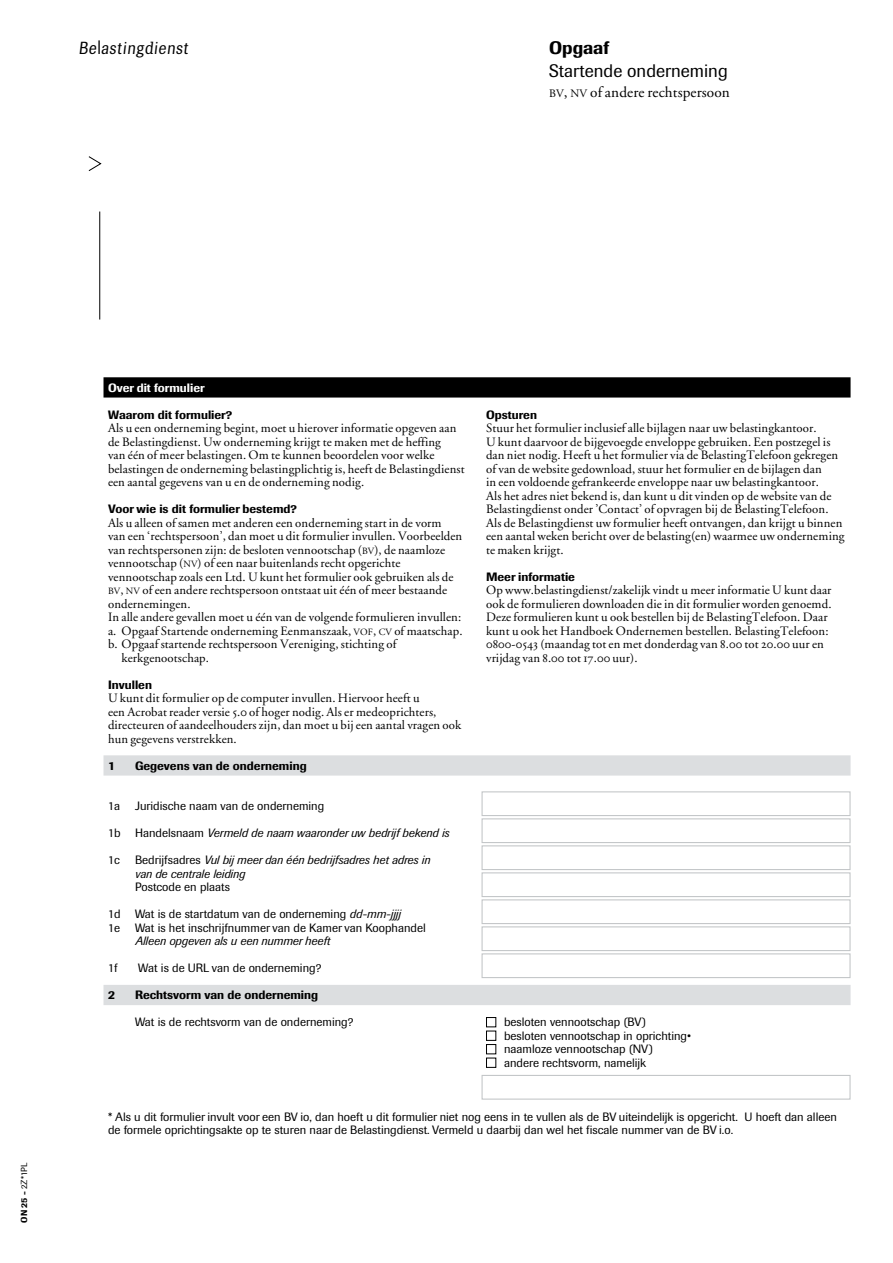
<style>
.page{position:relative;width:893px;height:1263px;background:#fff}
.page>*{position:absolute;margin:0;border:0;box-sizing:border-box;transform-origin:0 0}
.t1{font:18px "Imago BQ";color:#000}
.t2{font:500 18px "Imago BQ";color:#000}
.t3{font:17.4px "Belastingdienst";color:#000}
.t4{font:15.15px "BD Garamond";color:#000}
.t5{font:12.75px/13.5px "BD Garamond";color:#000}
.t6{font:12px/13.5px "Imago BQ";color:#000}
.t7{font:italic 12px/13.5px "Imago BQ";color:#000}
.t8{font:500 12px "Imago BQ";color:#000}
.t9{font:500 12px "Imago BQ";color:#fff}
.t10{font:8.7px "Imago BQ";color:#000}
.s1{font-size:11.4px}
.s2{font-weight:500}
.s3{font-size:9.6px}
.s4{font-style:normal}
.s5{font-style:italic}
</style>
<div class="page">
<div style="left:104px;top:377px;width:746px;height:20px;background:#000"></div>
<div style="left:104px;top:755px;width:746px;height:20px;background:#dcdee0"></div>
<div style="left:104px;top:985px;width:746px;height:20px;background:#dcdee0"></div>
<div style="left:481px;top:791px;width:370px;height:25px;border:1px solid #c2c5c7"></div>
<div style="left:481px;top:818px;width:370px;height:25px;border:1px solid #c2c5c7"></div>
<div style="left:481px;top:845px;width:370px;height:25px;border:1px solid #c2c5c7"></div>
<div style="left:481px;top:872px;width:370px;height:25px;border:1px solid #c2c5c7"></div>
<div style="left:481px;top:899px;width:370px;height:25px;border:1px solid #c2c5c7"></div>
<div style="left:481px;top:926px;width:370px;height:25px;border:1px solid #c2c5c7"></div>
<div style="left:481px;top:953px;width:370px;height:25px;border:1px solid #c2c5c7"></div>
<div style="left:486px;top:1017px;width:10px;height:10px;border:1px solid #000"></div>
<div style="left:486px;top:1031px;width:10px;height:10px;border:1px solid #000"></div>
<div style="left:486px;top:1044px;width:10px;height:10px;border:1px solid #000"></div>
<div style="left:486px;top:1058px;width:10px;height:10px;border:1px solid #000"></div>
<div style="left:481px;top:1075px;width:370px;height:25px;border:1px solid #c2c5c7"></div>
<svg style="left:88px;top:156px;width:14px;height:15px"></svg>
<hr style="left:99px;top:211px;width:1px;height:108px;background:#000">
<h2 class="t3" style="left:80px;top:37px;width:110px">12345</h2>
<h1 class="t2" style="left:549px;top:37px;width:61px">Opgaaf</h1>
<h1 class="t1" style="left:549px;top:60px;width:180px">Startende onderneming</h1>
<p class="t4" style="left:549px;top:84px;width:183px"><span class="s1">bv</span>, <span class="s1">nv</span> of andere rechtspersoon</p>
<p class="t10" style="left:19px;top:1223px;width:61px;rotate:-90deg"><span class="s2">ON 25 -</span> 2Z*1 PL</p>
<p class="t9" style="left:108px;top:380px;width:98px">Over dit formulier</p>
<p class="t8" style="left:108px;top:407px;width:126px">Waarom dit formulier?</p>
<p class="t5" style="left:108px;top:422px;width:358px">Als u een onderneming begint, moet u hierover informatie opgeven aan de Belastingdienst. Uw onderneming krijgt te maken met de heffing<br>van één of meer belastingen. Om te kunnen beoordelen voor welke belastingen de onderneming belastingplichtig is, heeft de Belastingdienst een aantal gegevens van u en de onderneming nodig.</p>
<p class="t8" style="left:108px;top:502px;width:191px">Voor wie is dit formulier bestemd?</p>
<p class="t5" style="left:108px;top:516px;width:335px">Als u alleen of samen met anderen een onderneming start in de vorm</p>
<p class="t5" style="left:108px;top:530px;width:356px">van een ‘rechtspersoon’, dan moet u dit formulier invullen. Voorbeelden</p>
<p class="t5" style="left:108px;top:543px;width:339px">van rechtspersonen zijn: de besloten vennootschap (<span class="s3">bv</span>), de naamloze</p>
<p class="t5" style="left:108px;top:557px;width:294px">vennootschap (<span class="s3">nv</span>) of een naar buitenlands recht opgerichte</p>
<p class="t5" style="left:108px;top:570px;width:347px">vennootschap zoals een Ltd. U kunt het formulier ook gebruiken als de</p>
<p class="t5" style="left:108px;top:584px;width:341px"><span class="s3">bv</span>, <span class="s3">nv</span> of een andere rechtspersoon ontstaat uit één of meer bestaande</p>
<p class="t5" style="left:108px;top:597px;width:84px">ondernemingen.</p>
<p class="t5" style="left:108px;top:611px;width:355px">In alle andere gevallen moet u één van de volgende formulieren invullen:</p>
<p class="t5" style="left:108px;top:624px;width:356px">a. Opgaaf Startende onderneming Eenmanszaak, <span class="s3">vof</span>, <span class="s3">cv</span> of maatschap.</p>
<p class="t5" style="left:108px;top:638px;width:290px">b. Opgaaf startende rechtspersoon Vereniging, stichting of</p>
<p class="t5" style="left:122px;top:651px;width:89px">kerkgenootschap.</p>
<p class="t8" style="left:108px;top:677px;width:45px">Invullen</p>
<p class="t5" style="left:108px;top:692px;width:355px">U kunt dit formulier op de computer invullen. Hiervoor heeft u<br>een Acrobat reader versie 5.0 of hoger nodig. Als er medeoprichters, directeuren of aandeelhouders zijn, dan moet u bij een aantal vragen ook hun gegevens verstrekken.</p>
<p class="t8" style="left:108px;top:758px;width:8px">1</p>
<p class="t8" style="left:135px;top:758px;width:173px">Gegevens van de onderneming</p>
<p class="t6" style="left:108px;top:799px;width:13px">1 a</p>
<p class="t6" style="left:135px;top:799px;width:191px">Juridische naam van de onderneming</p>
<p class="t7" style="left:108px;top:826px;width:343px"><span class="s4">1 b Handelsnaam</span> Vermeld de naam waaronder uw bedrijf bekend is</p>
<p class="t6" style="left:108px;top:853px;width:13px">1 c</p>
<p class="t7" style="left:135px;top:853px;width:297px"><span class="s4">Bedrijfsadres</span> Vul bij meer dan één bedrijfsadres het adres in van de centrale leiding</p>
<p class="t6" style="left:135px;top:880px;width:97px">Postcode en plaats</p>
<p class="t6" style="left:108px;top:907px;width:294px">1 d Wat is de startdatum van de onderneming <span class="s5">dd-mm-jjjj<br></span>1 e</p>
<p class="t6" style="left:135px;top:921px;width:292px">Wat is het inschrijfnummer van de Kamer van Koophandel</p>
<p class="t7" style="left:135px;top:934px;width:197px">Alleen opgeven als u een nummer heeft</p>
<p class="t8" style="left:486px;top:407px;width:52px">Opsturen</p>
<p class="t5" style="left:486px;top:422px;width:360px">Stuur het formulier inclusief alle bijlagen naar uw belastingkantoor.<br>U kunt daarvoor de bijgevoegde enveloppe gebruiken. Een postzegel is dan niet nodig. Heeft u het formulier via de BelastingTelefoon gekregen of van de website gedownload, stuur het formulier en de bijlagen dan<br>in een voldoende gefrankeerde enveloppe naar uw belastingkantoor.<br>Als het adres niet bekend is, dan kunt u dit vinden op de website van de Belastingdienst onder ’Contact’ of opvragen bij de BelastingTelefoon.<br>Als de Belastingdienst uw formulier heeft ontvangen, dan krijgt u binnen een aantal weken bericht over de belasting(en) waarmee uw onderneming te maken krijgt.</p>
<p class="t8" style="left:486px;top:569px;width:90px">Meer informatie</p>
<p class="t5" style="left:486px;top:584px;width:347px">Op www.belastingdienst/zakelijk vindt u meer informatie U kunt daar ook de formulieren downloaden die in dit formulier worden genoemd.<br>Deze formulieren kunt u ook bestellen bij de BelastingTelefoon. Daar kunt u ook het Handboek Ondernemen bestellen. BelastingTelefoon:<br>0800-0543 (maandag tot en met donderdag van 8.00 tot 20.00 uur en vrijdag van 8.00 tot 17.00 uur).</p>
<p class="t6" style="left:108px;top:961px;width:11px">1 f</p>
<p class="t6" style="left:138px;top:961px;width:185px">Wat is de URL van de onderneming?</p>
<p class="t8" style="left:108px;top:988px;width:8px">2</p>
<p class="t8" style="left:135px;top:988px;width:185px">Rechtsvorm van de onderneming</p>
<p class="t6" style="left:135px;top:1015px;width:220px">Wat is de rechtsvorm van de onderneming?</p>
<p class="t6" style="left:504px;top:1015px;width:189px">besloten vennootschap (BV) besloten vennootschap in oprichting• naamloze vennootschap (NV)<br>andere rechtsvorm, namelijk</p>
<p class="t6" style="left:108px;top:1110px;width:730px">* Als u dit formulier invult voor een BV io, dan hoeft u dit formulier niet nog eens in te vullen als de BV uiteindelijk is opgericht. U hoeft dan alleen de formele oprichtingsakte op te sturen naar de Belastingdienst. Vermeld u daarbij dan wel het fiscale nummer van de BV i.o.</p>
</div>
